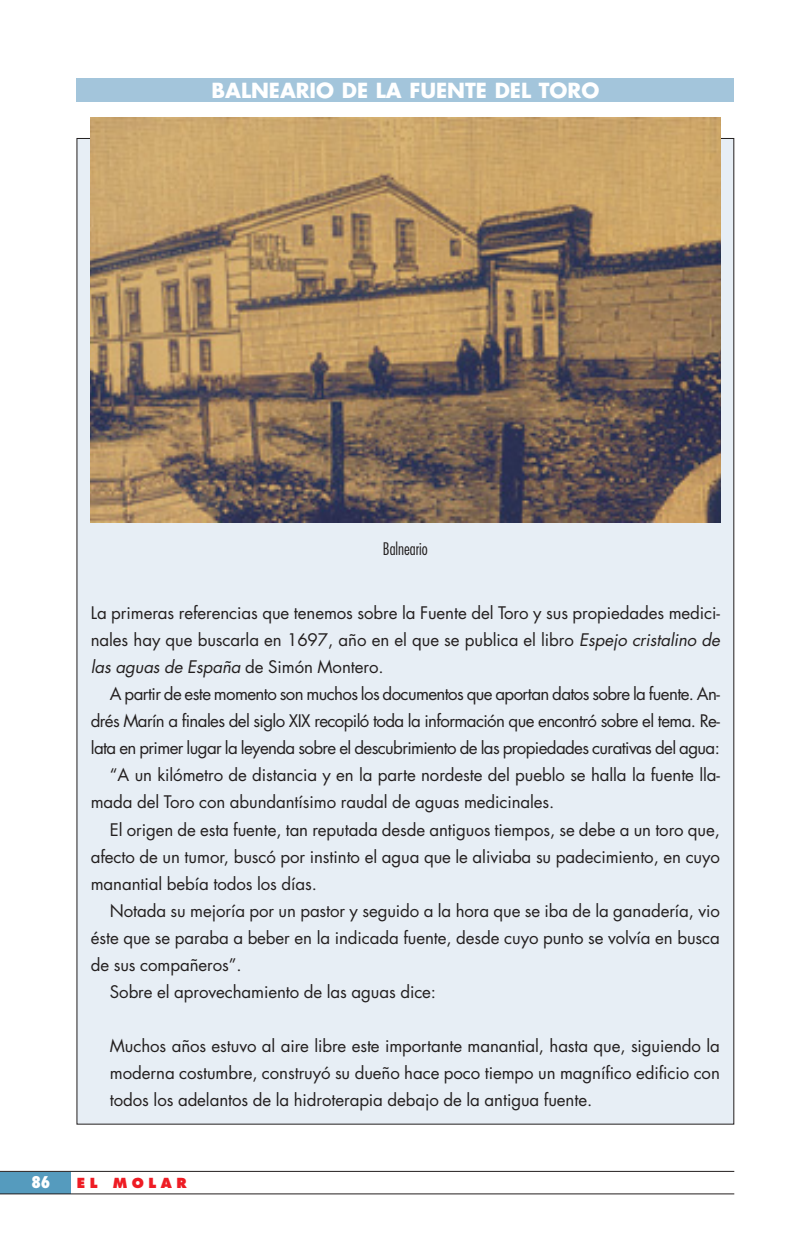
<style>
.page{position:relative;width:798px;height:1244px;background:#fff}
.page>*{position:absolute;margin:0;border:0;box-sizing:border-box;transform-origin:0 0}
.t1{font:700 20.25px "Futura";color:#fff}
.t2{font:16.88px/27px "Futura";letter-spacing:-.005em;color:#231f1f;text-align:justify}
.t3{font:16.88px "Futura";letter-spacing:-.035em;color:#231f1f}
.t4{font:italic 16.88px "Futura";letter-spacing:-.005em;color:#231f1f}
.t5{font:300 condensed 16.88px "Futura";color:#231f1f}
.t6{font:800 condensed 15.75px "Futura";color:#fff}
.t7{font:800 13.5px "Futura";letter-spacing:.33em;color:#ee1c24}
.s1{font-style:italic}
.s2{font-style:normal}
</style>
<div class="page">
<div style="left:77px;top:138px;width:656px;height:986px;background:#e7eef5"></div>
<div style="left:77px;top:78px;width:656px;height:23px;background:#a3c5db"></div>
<div style="left:0;top:1172px;width:70px;height:21px;background:#559bbe"></div>
<hr style="left:0;top:1171px;width:734px;height:1px;background:#231f1f">
<hr style="left:0;top:1193px;width:734px;height:1px;background:#231f1f">
<img style="left:90px;top:118px;width:630px;height:404px">
<p class="t1" style="left:211px;top:81px;width:389px">BALNEARIO DE LA FUENTE DEL TORO</p>
<p class="t5" style="left:383px;top:541px;width:46px">Balneario</p>
<p class="t2" style="left:91px;top:601px;width:630px">La primeras referencias que tenemos sobre la Fuente del Toro y sus propiedades medici-</p>
<p class="t2" style="left:91px;top:628px;width:630px">nales hay que buscarla en 1697, año en el que se publica el libro <span class="s1">Espejo cristalino de</span></p>
<p class="t4" style="left:91px;top:659px;width:294px">las aguas de España <span class="s2">de Simón Montero.</span></p>
<p class="t3" style="left:110px;top:686px;width:611px">A partir de este momento son muchos los documentos que aportan datos sobre la fuente. An-</p>
<p class="t3" style="left:91px;top:713px;width:630px">drés Marín a finales del siglo XIX recopiló toda la información que encontró sobre el tema. Re-</p>
<p class="t3" style="left:91px;top:740px;width:630px">lata en primer lugar la leyenda sobre el descubrimiento de las propiedades curativas del agua:</p>
<p class="t2" style="left:110px;top:763px;width:611px">“A un kilómetro de distancia y en la parte nordeste del pueblo se halla la fuente lla-</p>
<p class="t2" style="left:91px;top:790px;width:465px">mada del Toro con abundantísimo raudal de aguas medicinales.</p>
<p class="t2" style="left:110px;top:817px;width:611px">El origen de esta fuente, tan reputada desde antiguos tiempos, se debe a un toro que,</p>
<p class="t2" style="left:91px;top:844px;width:630px">afecto de un tumor, buscó por instinto el agua que le aliviaba su padecimiento, en cuyo</p>
<p class="t2" style="left:91px;top:871px;width:227px">manantial bebía todos los días.</p>
<p class="t2" style="left:110px;top:898px;width:611px">Notada su mejoría por un pastor y seguido a la hora que se iba de la ganadería, vio</p>
<p class="t2" style="left:91px;top:925px;width:630px">éste que se paraba a beber en la indicada fuente, desde cuyo punto se volvía en busca</p>
<p class="t2" style="left:91px;top:952px;width:152px">de sus compañeros”.</p>
<p class="t2" style="left:110px;top:979px;width:327px">Sobre el aprovechamiento de las aguas dice:</p>
<p class="t2" style="left:110px;top:1033px;width:611px">Muchos años estuvo al aire libre este importante manantial, hasta que, siguiendo la moderna costumbre, construyó su dueño hace poco tiempo un magnífico edificio con todos los adelantos de la hidroterapia debajo de la antigua fuente.</p>
<p class="t6" style="left:31px;top:1175px;width:21px">86</p>
<p class="t7" style="left:77px;top:1177px;width:111px">EL MOLAR</p>
</div>
